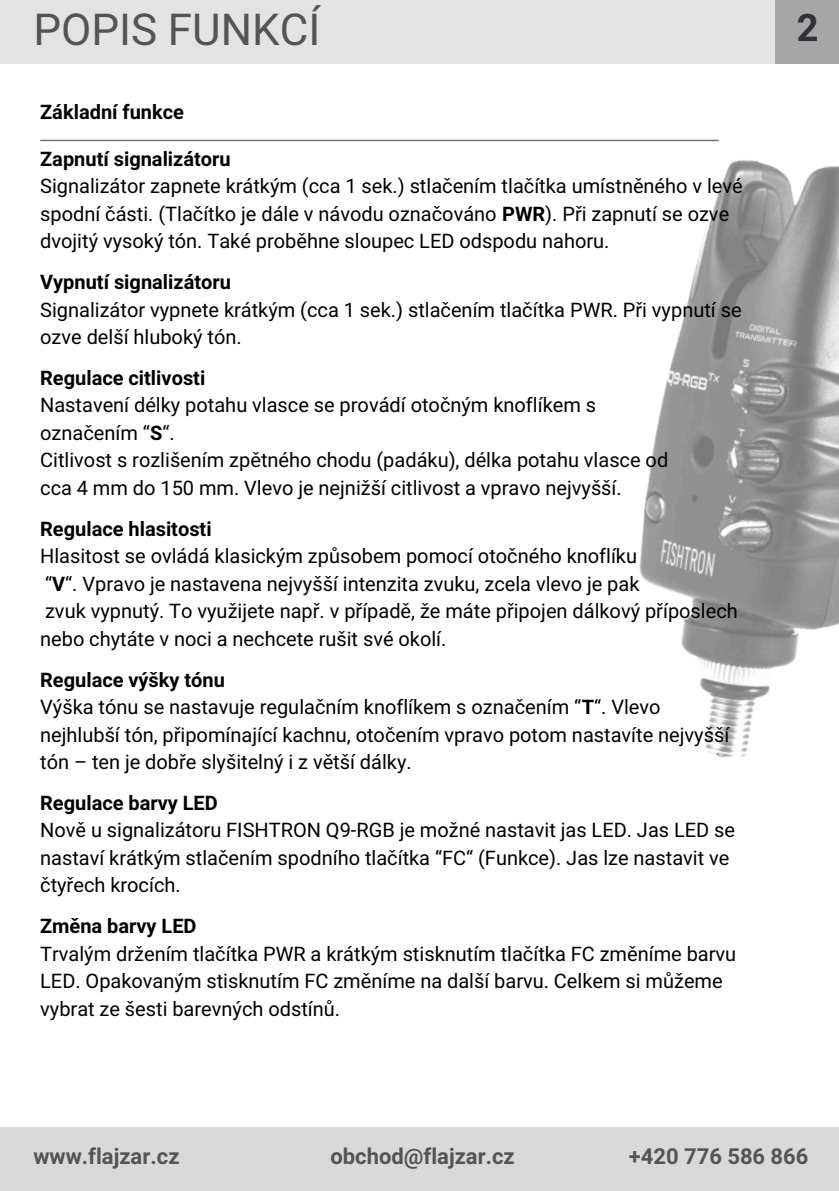
<style>
.page{position:relative;width:839px;height:1191px;background:#fff}
.page>*{position:absolute;margin:0;border:0;box-sizing:border-box;transform-origin:0 0}
.t1{font:44px "Araboto";color:#545454}
.t2{font:700 38px "Araboto";color:#303138}
.t3{font:700 22px "Araboto";color:#545454}
.t4{font:20px/27.4px "Araboto";color:#000}
.t5{font:700 20px "Araboto";color:#000}
.s1{font-weight:700}
</style>
<div class="page">
<div style="left:0;top:1127px;width:838px;height:64px;background:#d9d9d9"></div>
<img style="left:574px;top:139px;width:264px;height:619px">
<div style="left:0;top:0;width:838px;height:64px;background:#e4e3e3"></div>
<div style="left:775px;top:0;width:63px;height:64px;background:#a6a6a6"></div>
<hr style="left:40px;top:140px;width:678px;height:1px;background:#737373">
<h2 class="t1" style="left:33px;top:4px;width:288px">POPIS FUNKCÍ</h2>
<h2 class="t2" style="left:796px;top:5px;width:23px">2</h2>
<h1 class="t5" style="left:40px;top:100px;width:145px">Základní funkce</h1>
<p class="t5" style="left:40px;top:147px;width:192px">Zapnutí signalizátoru</p>
<h2 class="t4" style="left:40px;top:173px;width:704px">Signalizátor zapnete krátkým (cca 1 sek.) stlačením tlačítka umístněného v levé spodní části. (Tlačítko je dále v návodu označováno <span class="s1">PWR</span>). Při zapnutí se ozve dvojitý vysoký tón. Také proběhne sloupec LED odspodu nahoru.</h2>
<p class="t5" style="left:40px;top:270px;width:192px">Vypnutí signalizátoru</p>
<p class="t4" style="left:40px;top:297px;width:703px">Signalizátor vypnete krátkým (cca 1 sek.) stlačením tlačítka PWR. Při vypnutí se ozve delší hluboký tón.</p>
<p class="t5" style="left:40px;top:366px;width:167px">Regulace citlivosti</p>
<p class="t4" style="left:40px;top:392px;width:557px">Nastavení délky potahu vlasce se provádí otočným knoflíkem s</p>
<p class="t4" style="left:40px;top:420px;width:136px">označením “<span class="s1">S</span>“.</p>
<p class="t4" style="left:40px;top:447px;width:629px">Citlivost s rozlišením zpětného chodu (padáku), délka potahu vlasce od</p>
<p class="t4" style="left:40px;top:475px;width:583px">cca 4 mm do 150 mm. Vlevo je nejnižší citlivost a vpravo nejvyšší.</p>
<p class="t5" style="left:40px;top:517px;width:173px">Regulace hlasitosti</p>
<p class="t4" style="left:40px;top:543px;width:598px">Hlasitost se ovládá klasickým způsobem pomocí otočného knoflíku</p>
<p class="t4" style="left:45px;top:571px;width:596px">“<span class="s1">V</span>“. Vpravo je nastavena nejvyšší intenzita zvuku, zcela vlevo je pak</p>
<p class="t4" style="left:40px;top:598px;width:699px">zvuk vypnutý. To využijete např. v případě, že máte připojen dálkový příposlech nebo chytáte v noci a nechcete rušit své okolí.</p>
<p class="t5" style="left:40px;top:668px;width:186px">Regulace výšky tónu</p>
<p class="t4" style="left:40px;top:694px;width:622px">Výška tónu se nastavuje regulačním knoflíkem s označením “<span class="s1">T</span>“. Vlevo</p>
<p class="t4" style="left:40px;top:722px;width:690px">nejhlubší tón, připomínající kachnu, otočením vpravo potom nastavíte nejvyšší</p>
<p class="t4" style="left:40px;top:749px;width:373px">tón – ten je dobře slyšitelný i z větší dálky.</p>
<p class="t5" style="left:40px;top:791px;width:179px">Regulace barvy LED</p>
<p class="t4" style="left:40px;top:817px;width:696px">Nově u signalizátoru FISHTRON Q9-RGB je možné nastavit jas LED. Jas LED se nastaví krátkým stlačením spodního tlačítka “FC“ (Funkce). Jas lze nastavit ve čtyřech krocích.</p>
<p class="t5" style="left:40px;top:914px;width:158px">Změna barvy LED</p>
<p class="t4" style="left:40px;top:941px;width:697px">Trvalým držením tlačítka PWR a krátkým stisknutím tlačítka FC změníme barvu<br>LED. Opakovaným stisknutím FC změníme na další barvu. Celkem si můžeme vybrat ze šesti barevných odstínů.</p>
<p class="t3" style="left:33px;top:1143px;width:148px">www.flajzar.cz</p>
<p class="t3" style="left:330px;top:1143px;width:186px">obchod@flajzar.cz</p>
<p class="t3" style="left:629px;top:1143px;width:181px">+420 776 586 866</p>
</div>
